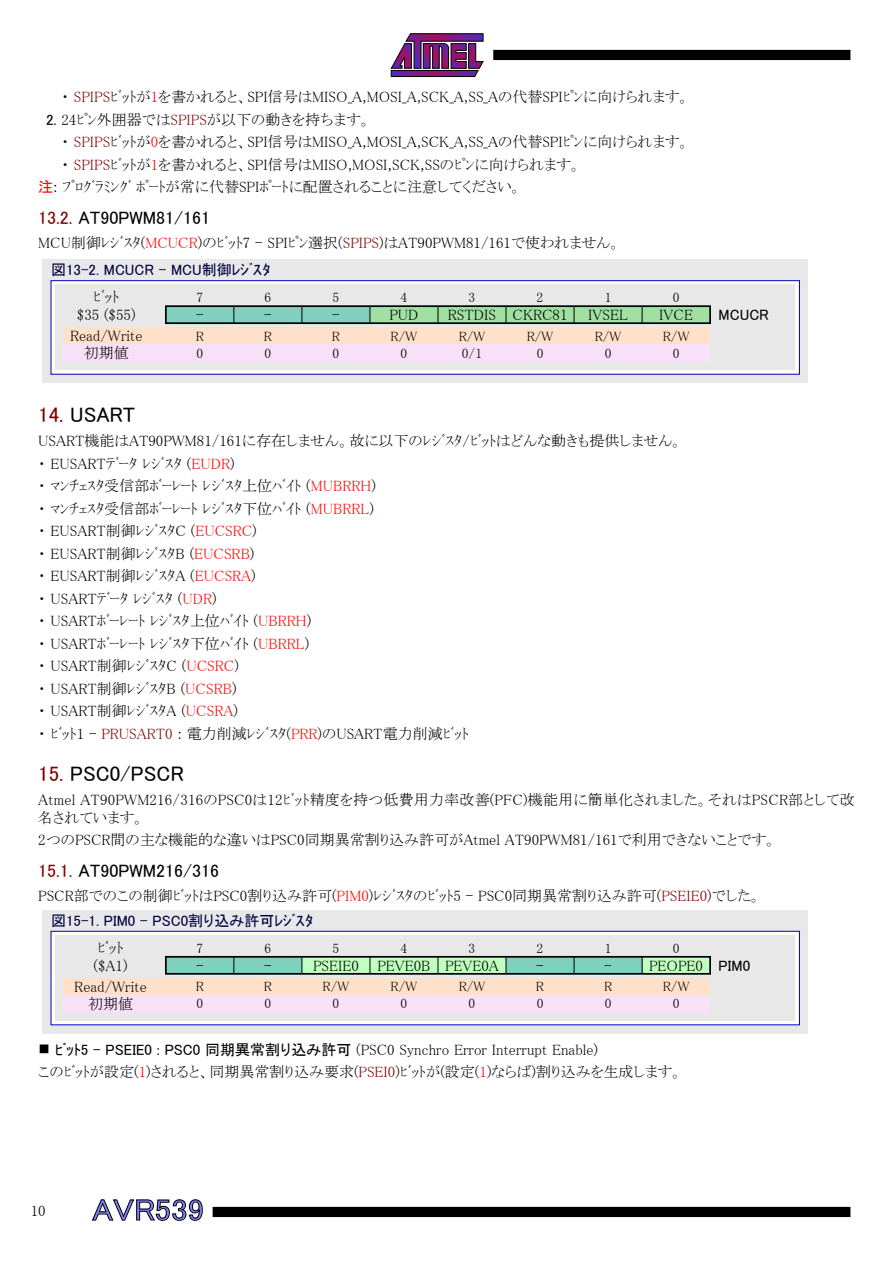
<style>
.page{position:relative;width:893px;height:1263px;background:#fff}
.page>*{position:absolute;margin:0;border:0;box-sizing:border-box;transform-origin:0 0}
.t1{font:30px "MS P Gothic";color:#8080ff;scale:1.1 1}
.t2{font:21px "MS P Gothic";color:#000}
.t3{font:18px "MS P Gothic";color:#000}
.t4{font:15px/22.5px "MS P Mincho";color:#000}
.t5{font:15px "MS P Gothic";color:#000040}
.t6{font:15px "MS P Gothic";color:#000}
.t7{font:13.5px "MS P Mincho";color:#000}
.s1{color:#800000}
.s2{color:#f00}
.s3{font-family:"MS P Gothic"}
.s4{font-family:"MS P Gothic";color:#f00}
.s5{font-family:"MS P Gothic";font-size:12px}
</style>
<div class="page">
<svg style="left:390px;top:33px;width:94px;height:44px"></svg>
<div style="left:493px;top:50px;width:357px;height:10px;background:#000"></div>
<div style="left:213px;top:1207px;width:637px;height:10px;background:#000"></div>
<svg style="left:92px;top:1199px;width:111px;height:22px"></svg>
<div style="left:43px;top:259px;width:765px;height:124px;background:#e8e8e8"></div>
<div style="left:51px;top:281px;width:748px;height:93px;background:linear-gradient(to right,#fffff7,#fffff7)"></div>
<div style="left:51px;top:280px;width:749px;height:95px;border:1px solid #0000c0"></div>
<div style="left:55px;top:285px;width:740px;height:85px;background:#e8e8e8"></div>
<div style="left:64px;top:327px;width:646px;height:17px;background:#ffe0c8"></div>
<div style="left:64px;top:344px;width:646px;height:17px;background:#f8e0f8"></div>
<div style="left:166px;top:306px;width:204px;height:17px;background:#80d0c0"></div>
<div style="left:370px;top:306px;width:340px;height:17px;background:#a0e0a0"></div>
<svg style="left:233px;top:308px;width:1px;height:13px"></svg>
<svg style="left:301px;top:308px;width:1px;height:13px"></svg>
<svg style="left:369px;top:308px;width:1px;height:13px"></svg>
<svg style="left:438px;top:308px;width:1px;height:13px"></svg>
<svg style="left:506px;top:308px;width:1px;height:13px"></svg>
<svg style="left:574px;top:308px;width:1px;height:13px"></svg>
<svg style="left:642px;top:308px;width:1px;height:13px"></svg>
<div style="left:165px;top:305px;width:546px;height:19px;border:2px solid #000"></div>
<div style="left:43px;top:910px;width:765px;height:123px;background:#e8e8e8"></div>
<div style="left:51px;top:931px;width:748px;height:94px;background:linear-gradient(to right,#fffff7,#fffff7)"></div>
<div style="left:51px;top:931px;width:749px;height:94px;border:1px solid #0000c0"></div>
<div style="left:55px;top:935px;width:740px;height:85px;background:#e8e8e8"></div>
<div style="left:64px;top:978px;width:646px;height:17px;background:#ffe0c8"></div>
<div style="left:64px;top:995px;width:646px;height:17px;background:#f8e0f8"></div>
<div style="left:166px;top:957px;width:544px;height:17px;background:#c0ffc0"></div>
<div style="left:166px;top:957px;width:136px;height:17px;background:#80d0c0"></div>
<div style="left:506px;top:957px;width:136px;height:17px;background:#80d0c0"></div>
<svg style="left:233px;top:959px;width:1px;height:13px"></svg>
<svg style="left:301px;top:959px;width:1px;height:13px"></svg>
<svg style="left:369px;top:959px;width:1px;height:13px"></svg>
<svg style="left:438px;top:959px;width:1px;height:13px"></svg>
<svg style="left:506px;top:959px;width:1px;height:13px"></svg>
<svg style="left:574px;top:959px;width:1px;height:13px"></svg>
<svg style="left:642px;top:959px;width:1px;height:13px"></svg>
<div style="left:165px;top:956px;width:546px;height:19px;border:2px solid #000"></div>
<p class="t4" style="left:62px;top:86px;width:629px">・ <span class="s1">SPIPS</span>ﾋﾞｯﾄが<span class="s2">1</span>を書かれると、SPI信号はMISO_A,MOSI_A,SCK_A,SS_Aの代替SPIﾋﾟﾝに向けられます。</p>
<p class="t4" style="left:46px;top:108px;width:326px"><span class="s3">2.</span> 24ﾋﾟﾝ外囲器では<span class="s1">SPIPS</span>が以下の動きを持ちます。</p>
<p class="t4" style="left:62px;top:131px;width:629px">・ <span class="s1">SPIPS</span>ﾋﾞｯﾄが<span class="s2">0</span>を書かれると、SPI信号はMISO_A,MOSI_A,SCK_A,SS_Aの代替SPIﾋﾟﾝに向けられます。</p>
<p class="t4" style="left:62px;top:153px;width:521px">・ <span class="s1">SPIPS</span>ﾋﾞｯﾄが<span class="s2">1</span>を書かれると、SPI信号はMISO,MOSI,SCK,SSのﾋﾟﾝに向けられます。</p>
<p class="t4" style="left:38px;top:176px;width:485px"><span class="s4">注</span>: ﾌﾟﾛｸﾞﾗﾐﾝｸﾞ ﾎﾟｰﾄが常に代替SPIﾎﾟｰﾄに配置されることに注意してください。</p>
<p class="t3" style="left:38px;top:208px;width:173px"><span class="s1">13.2.</span> AT90PWM81/161</p>
<p class="t4" style="left:38px;top:231px;width:584px">MCU制御ﾚｼﾞｽﾀ(<span class="s2">MCUCR</span>)のﾋﾞｯﾄ7 - SPIﾋﾟﾝ選択(<span class="s1">SPIPS</span>)はAT90PWM81/161で使われません。</p>
<p class="t5" style="left:51px;top:263px;width:221px">図13-2. MCUCR - MCU制御ﾚｼﾞｽﾀ</p>
<p class="t4" style="left:196px;top:303px;width:9px">-</p>
<p class="t4" style="left:264px;top:303px;width:9px">-</p>
<p class="t4" style="left:332px;top:303px;width:9px">-</p>
<p class="t4" style="left:389px;top:303px;width:31px">PUD</p>
<p class="t4" style="left:448px;top:303px;width:121px">RSTDIS CKRC81</p>
<p class="t4" style="left:588px;top:303px;width:41px">IVSEL</p>
<p class="t4" style="left:659px;top:303px;width:35px">IVCE</p>
<p class="t4" style="left:93px;top:285px;width:28px">ﾋﾞｯﾄ</p>
<p class="t7" style="left:196px;top:290px;width:8px">7</p>
<p class="t7" style="left:264px;top:290px;width:8px">6</p>
<p class="t7" style="left:333px;top:290px;width:8px">5</p>
<p class="t7" style="left:401px;top:290px;width:8px">4</p>
<p class="t7" style="left:469px;top:290px;width:8px">3</p>
<p class="t7" style="left:537px;top:290px;width:8px">2</p>
<p class="t7" style="left:605px;top:290px;width:8px">1</p>
<p class="t7" style="left:673px;top:290px;width:8px">0</p>
<p class="t4" style="left:77px;top:303px;width:60px">$35 ($55)</p>
<p class="t6" style="left:719px;top:307px;width:52px">MCUCR</p>
<p class="t7" style="left:196px;top:329px;width:10px">R</p>
<p class="t7" style="left:264px;top:329px;width:10px">R</p>
<p class="t7" style="left:332px;top:329px;width:10px">R</p>
<p class="t7" style="left:391px;top:329px;width:28px">R/W</p>
<p class="t7" style="left:459px;top:329px;width:28px">R/W</p>
<p class="t7" style="left:527px;top:329px;width:28px">R/W</p>
<p class="t7" style="left:595px;top:329px;width:28px">R/W</p>
<p class="t7" style="left:663px;top:329px;width:28px">R/W</p>
<p class="t7" style="left:196px;top:346px;width:8px">0</p>
<p class="t7" style="left:265px;top:346px;width:8px">0</p>
<p class="t7" style="left:333px;top:346px;width:8px">0</p>
<p class="t7" style="left:401px;top:346px;width:8px">0</p>
<p class="t7" style="left:462px;top:346px;width:22px">0/1</p>
<p class="t7" style="left:537px;top:346px;width:8px">0</p>
<p class="t7" style="left:605px;top:346px;width:8px">0</p>
<p class="t7" style="left:673px;top:346px;width:8px">0</p>
<p class="t4" style="left:70px;top:327px;width:74px;line-height:17px;text-align:center">Read/Write初期値</p>
<h2 class="t2" style="left:38px;top:404px;width:98px"><span class="s1">14.</span> USART</h2>
<p class="t4" style="left:38px;top:429px;width:646px">USART機能はAT90PWM81/161に存在しません。故に以下のﾚｼﾞｽﾀ/ﾋﾞｯﾄはどんな動きも提供しません。・ EUSARTﾃﾞｰﾀ ﾚｼﾞｽﾀ (<span class="s2">EUDR</span>)<br>・ ﾏﾝﾁｪｽﾀ受信部ﾎﾞｰﾚｰﾄ ﾚｼﾞｽﾀ上位ﾊﾞｲﾄ (<span class="s2">MUBRRH</span>)<br>・ ﾏﾝﾁｪｽﾀ受信部ﾎﾞｰﾚｰﾄ ﾚｼﾞｽﾀ下位ﾊﾞｲﾄ (<span class="s2">MUBRRL</span>)<br>・ EUSART制御ﾚｼﾞｽﾀC (<span class="s2">EUCSRC</span>)<br>・ EUSART制御ﾚｼﾞｽﾀB (<span class="s2">EUCSRB</span>)<br>・ EUSART制御ﾚｼﾞｽﾀA (<span class="s2">EUCSRA</span>)<br>・ USARTﾃﾞｰﾀ ﾚｼﾞｽﾀ (<span class="s2">UDR</span>)<br>・ USARTﾎﾞｰﾚｰﾄ ﾚｼﾞｽﾀ上位ﾊﾞｲﾄ (<span class="s2">UBRRH</span>)<br>・ USARTﾎﾞｰﾚｰﾄ ﾚｼﾞｽﾀ下位ﾊﾞｲﾄ (<span class="s2">UBRRL</span>)<br>・ USART制御ﾚｼﾞｽﾀC (<span class="s2">UCSRC</span>)<br>・ USART制御ﾚｼﾞｽﾀB (<span class="s2">UCSRB</span>)<br>・ USART制御ﾚｼﾞｽﾀA (<span class="s2">UCSRA</span>)<br>・ ﾋﾞｯﾄ1 - <span class="s1">PRUSART0</span> : 電力削減ﾚｼﾞｽﾀ(<span class="s2">PRR</span>)のUSART電力削減ﾋﾞｯﾄ</p>
<h2 class="t2" style="left:38px;top:762px;width:147px"><span class="s1">15.</span> PSC0/PSCR</h2>
<p class="t4" style="left:38px;top:790px;width:818px;line-height:18px">Atmel AT90PWM216/316のPSC0は12ﾋﾞｯﾄ精度を持つ低費用力率改善(PFC)機能用に簡単化されました。それはPSCR部として改名されています。</p>
<p class="t4" style="left:38px;top:828px;width:740px">2つのPSCR間の主な機能的な違いはPSC0同期異常割り込み許可がAtmel AT90PWM81/161で利用できないことです。</p>
<p class="t3" style="left:38px;top:861px;width:182px"><span class="s1">15.1.</span> AT90PWM216/316</p>
<p class="t4" style="left:38px;top:884px;width:724px">PSCR部でのこの制御ﾋﾞｯﾄはPSC0割り込み許可(<span class="s2">PIM0</span>)ﾚｼﾞｽﾀのﾋﾞｯﾄ5 - PSC0同期異常割り込み許可(<span class="s1">PSEIE0</span>)でした。</p>
<p class="t5" style="left:51px;top:913px;width:264px">図15-1. PIM0 - PSC0割り込み許可ﾚｼﾞｽﾀ</p>
<p class="t4" style="left:196px;top:954px;width:9px">-</p>
<p class="t4" style="left:264px;top:954px;width:9px">-</p>
<p class="t4" style="left:313px;top:954px;width:187px">PSEIE0 PEVE0B PEVE0A</p>
<p class="t4" style="left:536px;top:954px;width:9px">-</p>
<p class="t4" style="left:604px;top:954px;width:9px">-</p>
<p class="t4" style="left:649px;top:954px;width:55px">PEOPE0</p>
<p class="t4" style="left:97px;top:936px;width:28px">ﾋﾞｯﾄ</p>
<p class="t7" style="left:196px;top:941px;width:8px">7</p>
<p class="t7" style="left:264px;top:941px;width:8px">6</p>
<p class="t7" style="left:333px;top:941px;width:8px">5</p>
<p class="t7" style="left:401px;top:941px;width:8px">4</p>
<p class="t7" style="left:469px;top:941px;width:8px">3</p>
<p class="t7" style="left:537px;top:941px;width:8px">2</p>
<p class="t7" style="left:605px;top:941px;width:8px">1</p>
<p class="t7" style="left:673px;top:941px;width:8px">0</p>
<p class="t4" style="left:93px;top:954px;width:36px">($A1)</p>
<p class="t6" style="left:719px;top:958px;width:33px">PIM0</p>
<p class="t7" style="left:196px;top:980px;width:10px">R</p>
<p class="t7" style="left:264px;top:980px;width:10px">R</p>
<p class="t7" style="left:323px;top:980px;width:28px">R/W</p>
<p class="t7" style="left:391px;top:980px;width:28px">R/W</p>
<p class="t7" style="left:459px;top:980px;width:28px">R/W</p>
<p class="t7" style="left:536px;top:980px;width:10px">R</p>
<p class="t7" style="left:604px;top:980px;width:10px">R</p>
<p class="t7" style="left:663px;top:980px;width:28px">R/W</p>
<p class="t7" style="left:196px;top:997px;width:8px">0</p>
<p class="t7" style="left:264px;top:997px;width:8px">0</p>
<p class="t7" style="left:333px;top:997px;width:8px">0</p>
<p class="t7" style="left:401px;top:997px;width:8px">0</p>
<p class="t7" style="left:469px;top:997px;width:8px">0</p>
<p class="t7" style="left:537px;top:997px;width:8px">0</p>
<p class="t7" style="left:605px;top:997px;width:8px">0</p>
<p class="t7" style="left:673px;top:997px;width:8px">0</p>
<p class="t4" style="left:74px;top:978px;width:74px;line-height:17px;text-align:center">Read/Write初期値</p>
<p class="t4" style="left:38px;top:1038px;width:646px"><span class="s5">■</span> <span class="s3">ﾋﾞｯﾄ5 - PSEIE0 : PSC0 同期異常割り込み許可</span> (PSC0 Synchro Error Interrupt Enable)<br>このﾋﾞｯﾄが設定(<span class="s2">1</span>)されると、同期異常割り込み要求(<span class="s1">PSEI0</span>)ﾋﾞｯﾄが(設定(<span class="s2">1</span>)ならば)割り込みを生成します。</p>
<p class="t4" style="left:31px;top:1199px;width:16px">10</p>
<h1 class="t1" style="left:92px;top:1195px;width:103px">AVR539</h1>
</div>
